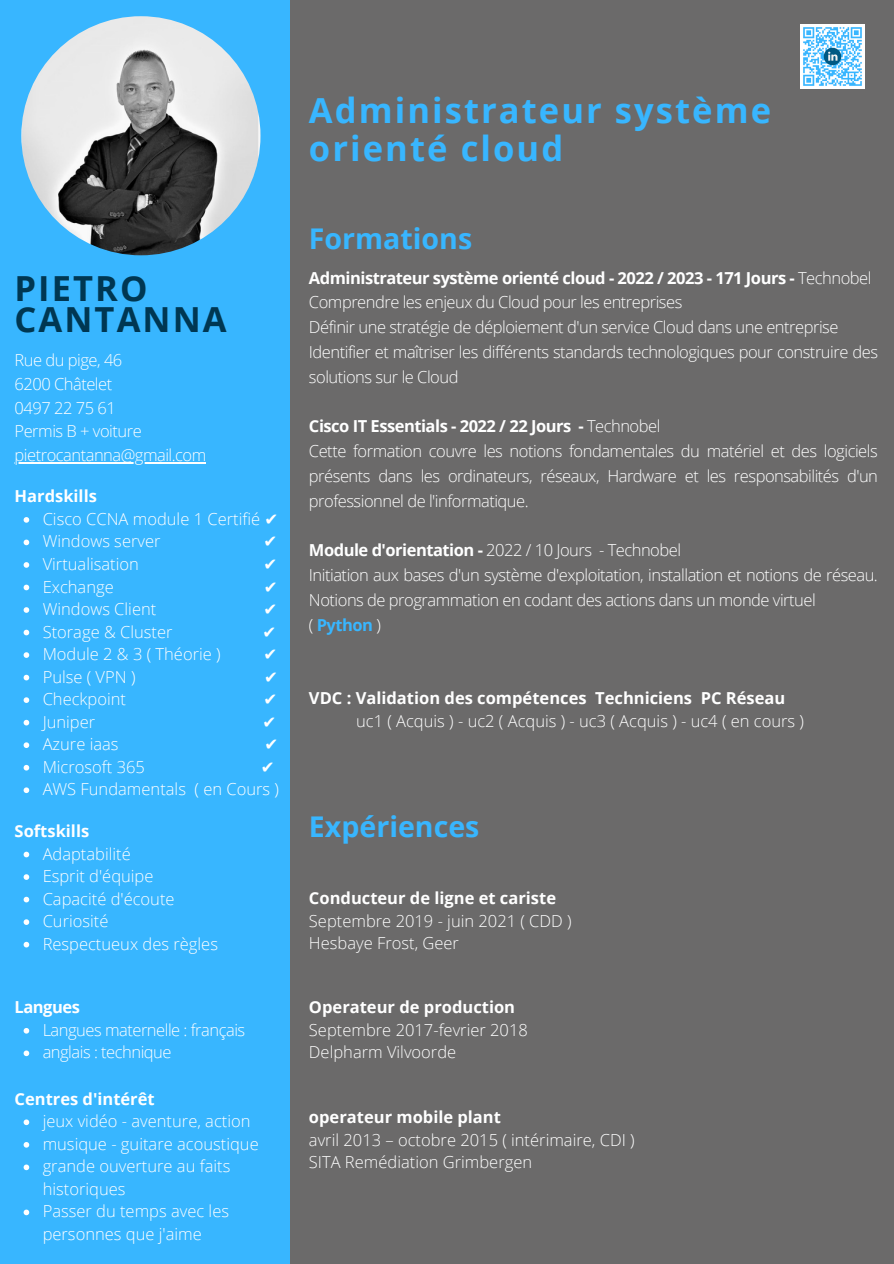
<style>
.page{position:relative;width:894px;height:1264px;background:#fff}
.page>*{position:absolute;margin:0;border:0;box-sizing:border-box;transform-origin:0 0}
.t1{font:700 34.5px/38.2px "Open Sans";letter-spacing:.06em;color:#38b6ff}
.t2{font:700 34.5px/31.5px "Open Sans";letter-spacing:.06em;color:#003752}
.t3{font:700 28.5px "Open Sans";color:#38b6ff}
.t4{font:300 16.5px/24.8px "Open Sans";letter-spacing:-.03em;color:#fff}
.t5{font:300 16.5px/22.5px "Open Sans";color:#fff}
.t6{font:700 16.5px "Open Sans";color:#fff}
.t7{font:16.5px "DejaVu Sans";color:#fff}
.t8{font:700 16.5px "Open Sans";letter-spacing:-.03em;color:#fff}
.s1{font-family:"DejaVu Sans";font-weight:400}
.s2{font-weight:700}
.s3{font-weight:700;color:#38b6ff}
</style>
<div class="page">
<div style="left:290px;top:0;width:603px;height:1263px;background:#6b6a6a"></div>
<div style="left:0;top:0;width:289px;height:1263px;background:#38b6ff"></div>
<img style="left:21px;top:16px;width:239px;height:239px;border-radius:50%">
<img style="left:800px;top:25px;width:64px;height:64px">
<svg style="left:24px;top:851px;width:5px;height:6px"></svg>
<svg style="left:24px;top:874px;width:5px;height:5px"></svg>
<svg style="left:24px;top:896px;width:5px;height:6px"></svg>
<svg style="left:24px;top:919px;width:5px;height:5px"></svg>
<svg style="left:24px;top:941px;width:5px;height:6px"></svg>
<svg style="left:24px;top:517px;width:5px;height:5px"></svg>
<svg style="left:24px;top:539px;width:5px;height:6px"></svg>
<svg style="left:24px;top:562px;width:5px;height:5px"></svg>
<svg style="left:24px;top:584px;width:5px;height:6px"></svg>
<svg style="left:24px;top:607px;width:5px;height:6px"></svg>
<svg style="left:24px;top:629px;width:5px;height:6px"></svg>
<svg style="left:24px;top:652px;width:5px;height:6px"></svg>
<svg style="left:24px;top:674px;width:5px;height:6px"></svg>
<svg style="left:24px;top:697px;width:5px;height:6px"></svg>
<svg style="left:24px;top:719px;width:5px;height:6px"></svg>
<svg style="left:24px;top:742px;width:5px;height:6px"></svg>
<svg style="left:24px;top:765px;width:5px;height:5px"></svg>
<svg style="left:24px;top:787px;width:5px;height:6px"></svg>
<svg style="left:24px;top:1119px;width:5px;height:6px"></svg>
<svg style="left:24px;top:1142px;width:5px;height:5px"></svg>
<svg style="left:24px;top:1164px;width:5px;height:6px"></svg>
<svg style="left:24px;top:1209px;width:5px;height:6px"></svg>
<hr style="left:15px;top:462px;width:191px;height:1px;background:#fff">
<svg style="left:24px;top:1028px;width:5px;height:5px"></svg>
<svg style="left:24px;top:1050px;width:5px;height:6px"></svg>
<h1 class="t2" style="left:15px;top:272px;width:213px">PIETRO<br>CANTANNA</h1>
<p class="t4" style="left:15px;top:348px;width:193px;line-height:23.7px">Rue du pige, 46<br>6200 Châtelet<br>0497 22 75 61<br>Permis B + voiture pietrocantanna@gmail.com</p>
<p class="t6" style="left:15px;top:485px;width:84px">Hardskills</p>
<p class="t5" style="left:43px;top:507px;width:237px">Cisco CCNA module 1 Certifié <span class="s1">✔<br></span>Windows server</p>
<p class="t7" style="left:263px;top:532px;width:15px">✔</p>
<p class="t5" style="left:43px;top:552px;width:98px">Virtualisation</p>
<p class="t7" style="left:263px;top:554px;width:15px">✔</p>
<p class="t5" style="left:43px;top:575px;width:73px">Exchange</p>
<p class="t7" style="left:264px;top:577px;width:15px">✔</p>
<p class="t5" style="left:43px;top:597px;width:115px">Windows Client</p>
<p class="t7" style="left:263px;top:599px;width:15px">✔</p>
<p class="t5" style="left:43px;top:620px;width:131px">Storage &amp; Cluster</p>
<p class="t7" style="left:262px;top:622px;width:15px">✔</p>
<p class="t5" style="left:43px;top:642px;width:179px">Module 2 &amp; 3 ( Théorie )</p>
<p class="t7" style="left:263px;top:645px;width:15px">✔</p>
<p class="t5" style="left:43px;top:665px;width:94px">Pulse ( VPN )</p>
<p class="t7" style="left:264px;top:667px;width:15px">✔</p>
<p class="t5" style="left:43px;top:687px;width:85px">Checkpoint</p>
<p class="t7" style="left:263px;top:690px;width:15px">✔</p>
<p class="t5" style="left:43px;top:710px;width:54px">Juniper</p>
<p class="t7" style="left:262px;top:712px;width:15px">✔</p>
<p class="t5" style="left:43px;top:732px;width:77px">Azure iaas</p>
<p class="t7" style="left:264px;top:735px;width:15px">✔</p>
<p class="t5" style="left:43px;top:755px;width:104px">Microsoft 365</p>
<p class="t7" style="left:261px;top:757px;width:15px">✔</p>
<p class="t5" style="left:43px;top:777px;width:238px">AWS Fundamentals ( en Cours )</p>
<p class="t6" style="left:15px;top:819px;width:76px">Softskills</p>
<p class="t5" style="left:43px;top:842px;width:177px">Adaptabilité<br>Esprit d'équipe<br>Capacité d'écoute<br>Curiosité<br>Respectueux des règles</p>
<p class="t8" style="left:15px;top:995px;width:67px">Langues</p>
<p class="t4" style="left:43px;top:1018px;width:204px;line-height:22.5px">Langues maternelle : français anglais : technique</p>
<p class="t6" style="left:15px;top:1087px;width:142px">Centres d'intérêt</p>
<p class="t5" style="left:43px;top:1109px;width:217px">jeux vidéo - aventure, action musique - guitare acoustique grande ouverture au faits historiques<br>Passer du temps avec les personnes que j'aime</p>
<h1 class="t1" style="left:309px;top:91px;width:463px">Administrateur système orienté cloud</h1>
<h2 class="t3" style="left:309px;top:219px;width:165px">Formations</h2>
<p class="t4" style="left:309px;top:265px;width:570px"><span class="s2">Administrateur système orienté cloud - 2022 / 2023 - 171 Jours -</span> Technobel Comprendre les enjeux du Cloud pour les entreprises<br>Définir une stratégie de déploiement d'un service Cloud dans une entreprise Identifier et maîtriser les différents standards technologiques pour construire des solutions sur le Cloud</p>
<p class="t4" style="left:309px;top:413px;width:570px"><span class="s2">Cisco IT Essentials - 2022 / 22 Jours -</span> Technobel<br>Cette formation couvre les notions fondamentales du matériel et des logiciels présents dans les ordinateurs, réseaux, Hardware et les responsabilités d'un professionnel de l'informatique.</p>
<p class="t4" style="left:309px;top:537px;width:570px"><span class="s2">Module d'orientation -</span> 2022 / 10 Jours - Technobel<br>Initiation aux bases d'un système d'exploitation, installation et notions de réseau.<br>Notions de programmation en codant des actions dans un monde virtuel<br>( <span class="s3">Python</span> )</p>
<p class="t6" style="left:309px;top:686px;width:477px">VDC : Validation des compétences Techniciens PC Réseau</p>
<p class="t5" style="left:356px;top:709px;width:449px">uc1 ( Acquis ) - uc2 ( Acquis ) - uc3 ( Acquis ) - uc4 ( en cours )</p>
<h2 class="t3" style="left:309px;top:806px;width:172px">Expériences</h2>
<p class="t6" style="left:309px;top:886px;width:248px">Conducteur de ligne et cariste</p>
<p class="t5" style="left:309px;top:908px;width:264px">Septembre 2019 - juin 2021 ( CDD )<br>Hesbaye Frost, Geer</p>
<p class="t6" style="left:309px;top:995px;width:207px">Operateur de production</p>
<p class="t5" style="left:309px;top:1018px;width:220px">Septembre 2017-fevrier 2018<br>Delpharm Vilvoorde</p>
<p class="t6" style="left:309px;top:1105px;width:193px">operateur mobile plant</p>
<p class="t5" style="left:309px;top:1128px;width:327px">avril 2013 – octobre 2015 ( intérimaire, CDI )<br>SITA Remédiation Grimbergen</p>
</div>
